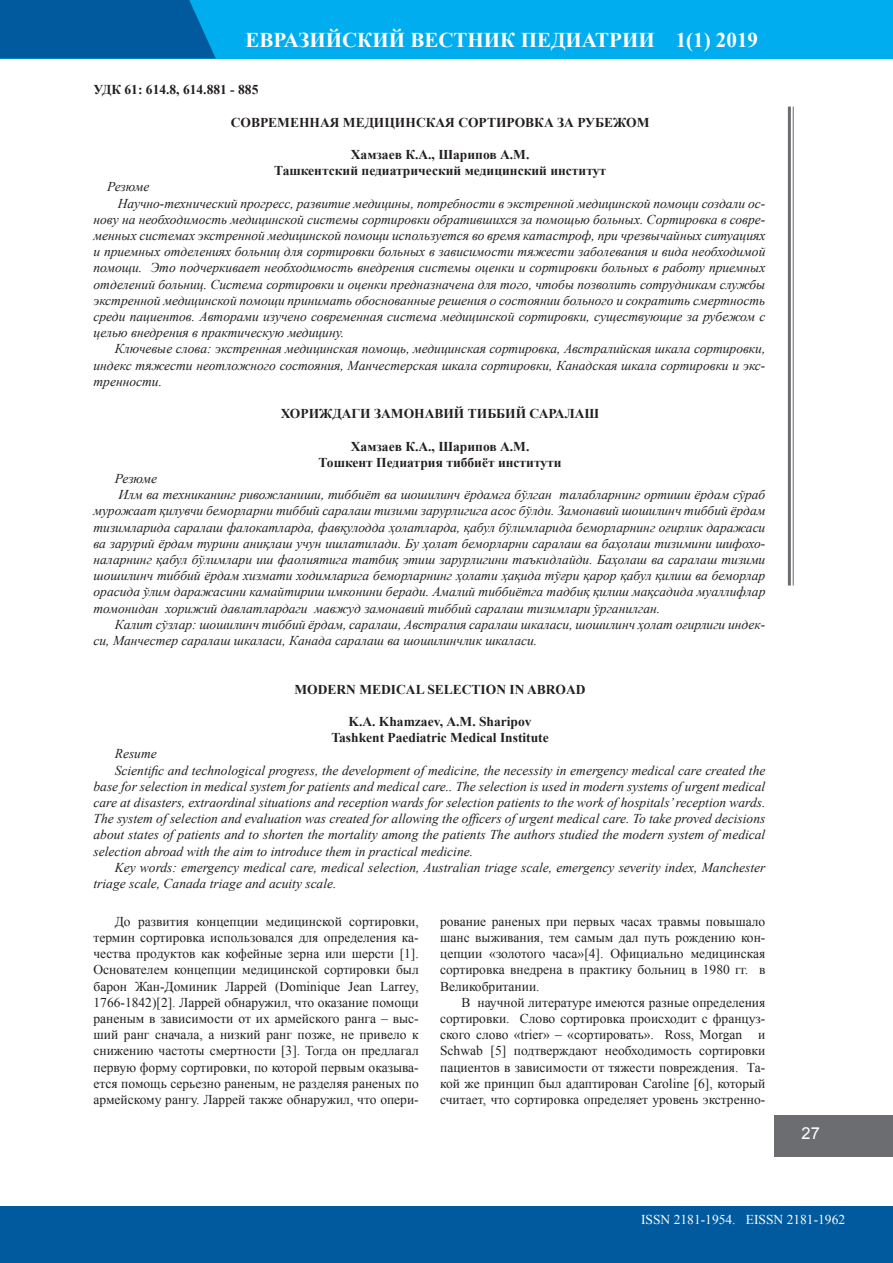
<style>
.page{position:relative;width:893px;height:1263px;background:#fff}
.page>*{position:absolute;margin:0;border:0;box-sizing:border-box;transform-origin:0 0}
.t1{font:700 21px "Times New Roman";color:#fff}
.t2{font:16.5px "Arial";color:#fff}
.t3{font:italic 13.5px "Times New Roman";color:#231f20}
.t4{font:13.5px/16.2px "Times New Roman";color:#231f20;text-align:justify}
.t5{font:700 13.5px/16.2px "Times New Roman";color:#231f20;text-align:center}
.t6{font:13.5px "Times New Roman";color:#fff}
</style>
<div class="page">
<hr style="left:793px;top:107px;width:1px;height:478px;background:#6c6d70">
<hr style="left:788px;top:107px;width:3px;height:478px;background:#6c6d70">
<div style="left:775px;top:1115px;width:118px;height:41px;background:#6c6d70"></div>
<div style="left:0;top:1206px;width:893px;height:57px;background:#015a9d"></div>
<div style="left:0;top:0;width:893px;height:59px;background:#00aeef"></div>
<svg style="left:0;top:0;width:216px;height:59px;background:#005fa2"></svg>
<h1 class="t1" style="left:246px;top:25px;width:514px">ЕВРАЗИЙСКИЙ ВЕСТНИК ПЕДИАТРИИ 1(1) 2019</h1>
<p class="t5" style="left:94px;top:81px;width:166px">УДК 61: 614.8, 614.881 - 885</p>
<p class="t5" style="left:231px;top:114px;width:420px">СОВРЕМЕННАЯ МЕДИЦИНСКАЯ СОРТИРОВКА ЗА РУБЕЖОМ</p>
<p class="t5" style="left:274px;top:146px;width:334px">Хамзаев К.А., Шарипов А.М.<br>Ташкентский педиатрический медицинский институт</p>
<p class="t3" style="left:107px;top:178px;width:44px">Резюме</p>
<p class="t3" style="left:118px;top:194px;width:649px">Научно-технический прогресс, развитие медицины, потребности в экстренной медицинской помощи создали ос-</p>
<p class="t3" style="left:94px;top:210px;width:673px">нову на необходимость медицинской системы сортировки обратившихся за помощью больных. Сортировка в совре-</p>
<p class="t3" style="left:94px;top:226px;width:673px">менных системах экстренной медицинской помощи используется во время катастроф, при чрезвычайных ситуациях</p>
<p class="t3" style="left:94px;top:242px;width:673px">и приемных отделениях больниц для сортировки больных в зависимости тяжести заболевания и вида необходимой</p>
<p class="t3" style="left:94px;top:259px;width:673px">помощи. Это подчеркивает необходимость внедрения системы оценки и сортировки больных в работу приемных</p>
<p class="t3" style="left:94px;top:275px;width:673px">отделений больниц. Система сортировки и оценки предназначена для того, чтобы позволить сотрудникам службы</p>
<p class="t3" style="left:94px;top:291px;width:673px">экстренной медицинской помощи принимать обоснованные решения о состоянии больного и сократить смертность</p>
<p class="t3" style="left:94px;top:307px;width:673px">среди пациентов. Авторами изучено современная система медицинской сортировки, существующие за рубежом с</p>
<p class="t3" style="left:94px;top:323px;width:252px">целью внедрения в практическую медицину.</p>
<p class="t3" style="left:115px;top:340px;width:652px">Ключевые слова: экстренная медицинская помощь, медицинская сортировка, Австралийская шкала сортировки,</p>
<p class="t3" style="left:94px;top:356px;width:673px">индекс тяжести неотложного состояния, Манчестерская шкала сортировки, Канадская шкала сортировки и экс-</p>
<p class="t3" style="left:94px;top:372px;width:70px">тренности.</p>
<p class="t5" style="left:281px;top:405px;width:320px">ХОРИЖДАГИ ЗАМОНАВИЙ ТИББИЙ САРАЛАШ</p>
<p class="t5" style="left:319px;top:438px;width:245px">Хамзаев К.А., Шарипов А.М.<br>Тошкент Педиатрия тиббиёт институти</p>
<p class="t3" style="left:115px;top:469px;width:44px">Резюме</p>
<p class="t3" style="left:119px;top:485px;width:648px">Илм ва техниканинг ривожланиши, тиббиёт ва шошилинч ёрдамга бўлган талабларнинг ортиши ёрдам сўраб</p>
<p class="t3" style="left:94px;top:502px;width:673px">мурожаат қилувчи беморларни тиббий саралаш тизими зарурлигига асос бўлди. Замонавий шошилинч тиббий ёрдам</p>
<p class="t3" style="left:94px;top:518px;width:673px">тизимларида саралаш фалокатларда, фавқулодда ҳолатларда, қабул бўлимларида беморларнинг оғирлик даражаси</p>
<p class="t3" style="left:94px;top:534px;width:673px">ва зарурий ёрдам турини аниқлаш учун ишлатилади. Бу ҳолат беморларни саралаш ва баҳолаш тизимини шифохо-</p>
<p class="t3" style="left:94px;top:550px;width:673px">наларнинг қабул бўлимлари иш фаолиятига татбиқ этиш зарурлигини таъкидлайди. Баҳолаш ва саралаш тизими</p>
<p class="t3" style="left:94px;top:566px;width:673px">шошилинч тиббий ёрдам хизмати ходимларига беморларнинг ҳолати ҳақида тўғри қарор қабул қилиш ва беморлар</p>
<p class="t3" style="left:94px;top:583px;width:673px">орасида ўлим даражасини камайтириш имконини беради. Амалий тиббиётга тадбиқ қилиш мақсадида муаллифлар</p>
<p class="t3" style="left:94px;top:599px;width:568px">томонидан хорижий давлатлардаги мавжуд замонавий тиббий саралаш тизимлари ўрганилган.</p>
<p class="t3" style="left:115px;top:615px;width:652px">Калит сўзлар: шошилинч тиббий ёрдам, саралаш, Австралия саралаш шкаласи, шошилинч ҳолат оғирлиги индек-</p>
<p class="t3" style="left:94px;top:631px;width:445px">си, Манчестер саралаш шкаласи, Канада саралаш ва шошилинчлик шкаласи.</p>
<p class="t5" style="left:295px;top:681px;width:293px">MODERN MEDICAL SELECTION IN ABROAD</p>
<p class="t5" style="left:331px;top:713px;width:219px">K.А. Khamzaev, А.M. Sharipov<br>Tashkent Paediatric Medical Institute</p>
<p class="t3" style="left:115px;top:745px;width:43px">Resume</p>
<p class="t3" style="left:115px;top:761px;width:652px">Scientific and technological progress, the development of medicine, the necessity in emergency medical care created the</p>
<p class="t3" style="left:94px;top:777px;width:673px">base for selection in medical system for patients and medical care.. The selection is used in modern systems of urgent medical</p>
<p class="t3" style="left:94px;top:793px;width:673px">care at disasters, extraordinal situations and reception wards for selection patients to the work of hospitals’ reception wards.</p>
<p class="t3" style="left:94px;top:809px;width:673px">The system of selection and evaluation was created for allowing the officers of urgent medical care. To take proved decisions</p>
<p class="t3" style="left:94px;top:826px;width:673px">about states of patients and to shorten the mortality among the patients The authors studied the modern system of medical</p>
<p class="t3" style="left:94px;top:842px;width:381px">selection abroad with the aim to introduce them in practical medicine.</p>
<p class="t3" style="left:115px;top:858px;width:652px">Key words: emergency medical care, medical selection, Australian triage scale, emergency severity index, Manchester</p>
<p class="t3" style="left:94px;top:874px;width:244px">triage scale, Canada triage and acuity scale.</p>
<p class="t4" style="left:94px;top:913px;width:327px;text-indent:21px">До развития концепции медицинской сортировки, термин сортировка использовался для определения ка&shy;чества продуктов как кофейные зерна или шерсти [1].<br>Основателем концепции медицинской сортировки был барон Жан-Доминик Ларрей (Dominique Jean Larrey, 1766-1842)[2]. Ларрей обнаружил, что оказание помощи раненым в зависимости от их армейского ранга – выс&shy;ший ранг сначала, а низкий ранг позже, не привело к снижению частоты смертности [3]. Тогда он предлагал первую форму сортировки, по которой первым оказыва&shy;ется помощь серьезно раненым, не разделяя раненых по армейскому рангу. Ларрей также обнаружил, что опери-</p>
<p class="t4" style="left:440px;top:913px;width:327px">рование раненых при первых часах травмы повышало шанс выживания, тем самым дал путь рождению кон&shy;цепции «золотого часа»[4]. Официально медицинская сортировка внедрена в практику больниц в 1980 гг. в Великобритании.</p>
<p class="t4" style="left:440px;top:994px;width:327px;text-indent:21px">В научной литературе имеются разные определения сортировки. Слово сортировка происходит с француз&shy;ского слово «trier» – «сортировать». Ross, Morgan и Schwab [5] подтверждают необходимость сортировки пациентов в зависимости от тяжести повреждения. Та&shy;кой же принцип был адаптирован Caroline [6], который считает, что сортировка определяет уровень экстренно-</p>
<p class="t2" style="left:801px;top:1123px;width:20px">27</p>
<p class="t6" style="left:641px;top:1210px;width:205px">ISSN 2181-1954. EISSN 2181-1962</p>
</div>
